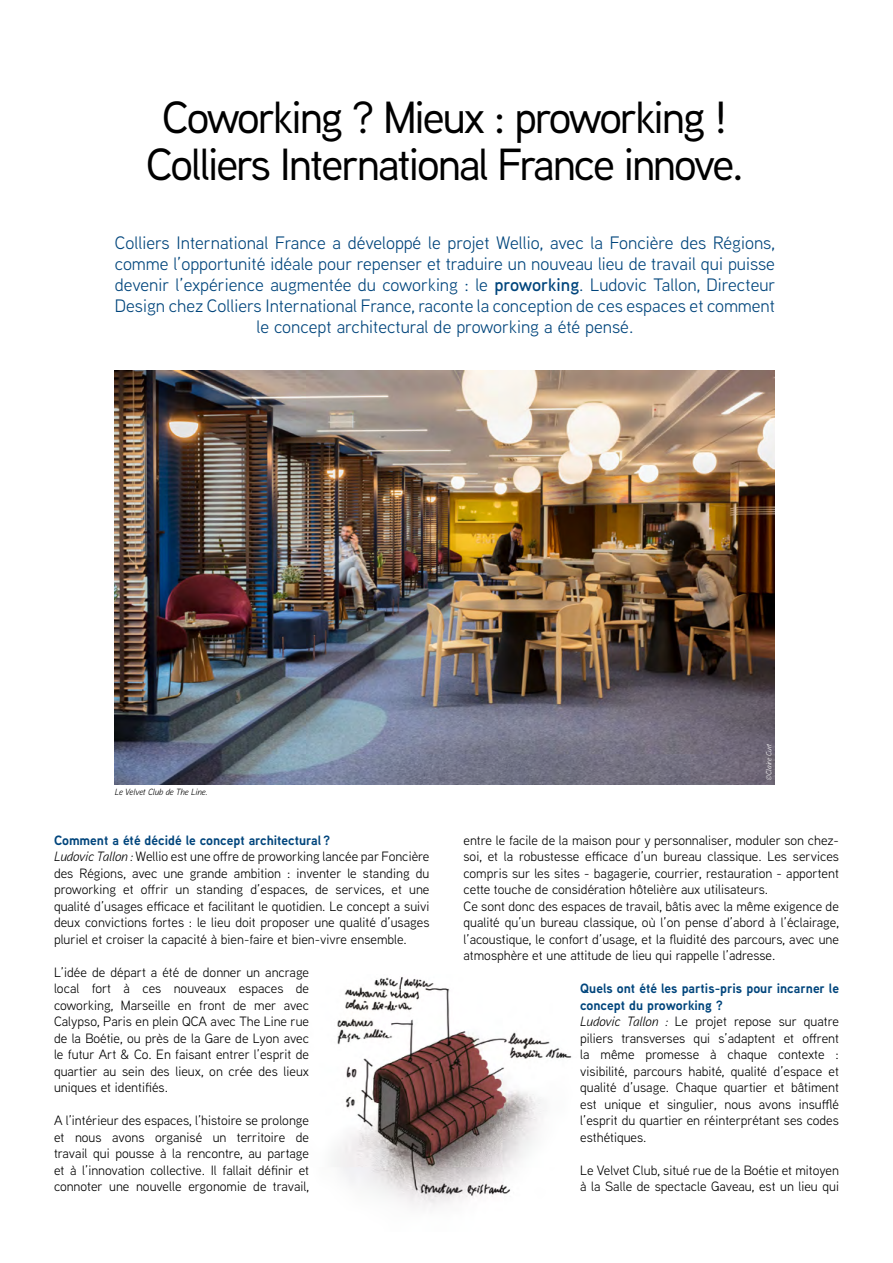
<style>
.page{position:relative;width:893px;height:1263px;background:#fff}
.page>*{position:absolute;margin:0;border:0;box-sizing:border-box;transform-origin:0 0}
.t1{font:500 45px/46.5px "Aaux Next";letter-spacing:-.045em;color:#000;text-align:center}
.t2{font:18px/21px "Aaux Next";color:#00457c;text-align:center}
.t3{font:13.5px/16.5px "Aaux Next";color:#000}
.t4{font:italic 9px "Aaux Next";color:#000}
.t5{font:italic 7.5px "Aaux Next";color:#fff}
.s1{font-weight:600}
.s2{font-weight:700;color:#00457c}
.s3{font-style:italic}
</style>
<div class="page">
<img style="left:334px;top:977px;width:238px;height:230px">
<img style="left:115px;top:370px;width:660px;height:414px">
<h1 class="t1" style="left:146px;top:93px;width:599px">Coworking ? Mieux : proworking !<br>Colliers International France innove.</h1>
<p class="t2" style="left:115px;top:232px;width:662px">Colliers International France a développé le projet Wellio, avec la Foncière des Régions, comme l’opportunité idéale pour repenser et traduire un nouveau lieu de travail qui puisse devenir l’expérience augmentée du coworking : le <span class="s1">proworking</span>. Ludovic Tallon, Directeur Design chez Colliers International France, raconte la conception de ces espaces et comment le concept architectural de proworking a été pensé.</p>
<p class="t4" style="left:115px;top:785px;width:94px">Le Velvet Club de The Line.</p>
<p class="t3" style="left:54px;top:831px;width:377px"><span class="s2">Comment a été décidé le concept architectural ?<br></span><span class="s3">Ludovic Tallon :</span> Wellio est une offre de proworking lancée par Foncière des Régions, avec une grande ambition : inventer le standing du proworking et offrir un standing d’espaces, de services, et une qualité d’usages efficace et facilitant le quotidien. Le concept a suivi deux convictions fortes : le lieu doit proposer une qualité d’usages pluriel et croiser la capacité à bien-faire et bien-vivre ensemble.</p>
<p class="t3" style="left:54px;top:963px;width:257px;text-align:justify">L’idée de départ a été de donner un ancrage local fort à ces nouveaux espaces de coworking, Marseille en front de mer avec Calypso, Paris en plein QCA avec The Line rue de la Boétie, ou près de la Gare de Lyon avec le futur Art &amp; Co. En faisant entrer l’esprit de quartier au sein des lieux, on crée des lieux uniques et identifiés.</p>
<p class="t3" style="left:54px;top:1112px;width:257px;text-align:justify">A l’intérieur des espaces, l’histoire se prolonge et nous avons organisé un territoire de travail qui pousse à la rencontre, au partage et à l’innovation collective. Il fallait définir et connoter une nouvelle ergonomie de travail,</p>
<p class="t5" style="left:764px;top:781px;width:39px;rotate:-90deg">©Claire Curt</p>
<p class="t3" style="left:463px;top:831px;width:377px">entre le facile de la maison pour y personnaliser, moduler son chez&shy;soi, et la robustesse efficace d’un bureau classique. Les services compris sur les sites - bagagerie, courrier, restauration - apportent cette touche de considération hôtelière aux utilisateurs.<br>Ce sont donc des espaces de travail, bâtis avec la même exigence de qualité qu’un bureau classique, où l’on pense d’abord à l’éclairage, l’acoustique, le confort d’usage, et la fluidité des parcours, avec une atmosphère et une attitude de lieu qui rappelle l’adresse.</p>
<p class="t3" style="left:580px;top:979px;width:260px"><span class="s2">Quels ont été les partis-pris pour incarner le concept du proworking ?<br></span><span class="s3">Ludovic Tallon :</span> Le projet repose sur quatre piliers transverses qui s’adaptent et offrent la même promesse à chaque contexte : visibilité, parcours habité, qualité d’espace et qualité d’usage. Chaque quartier et bâtiment est unique et singulier, nous avons insufflé l’esprit du quartier en réinterprétant ses codes esthétiques.</p>
<p class="t3" style="left:580px;top:1161px;width:260px">Le Velvet Club, situé rue de la Boétie et mitoyen à la Salle de spectacle Gaveau, est un lieu qui</p>
</div>
